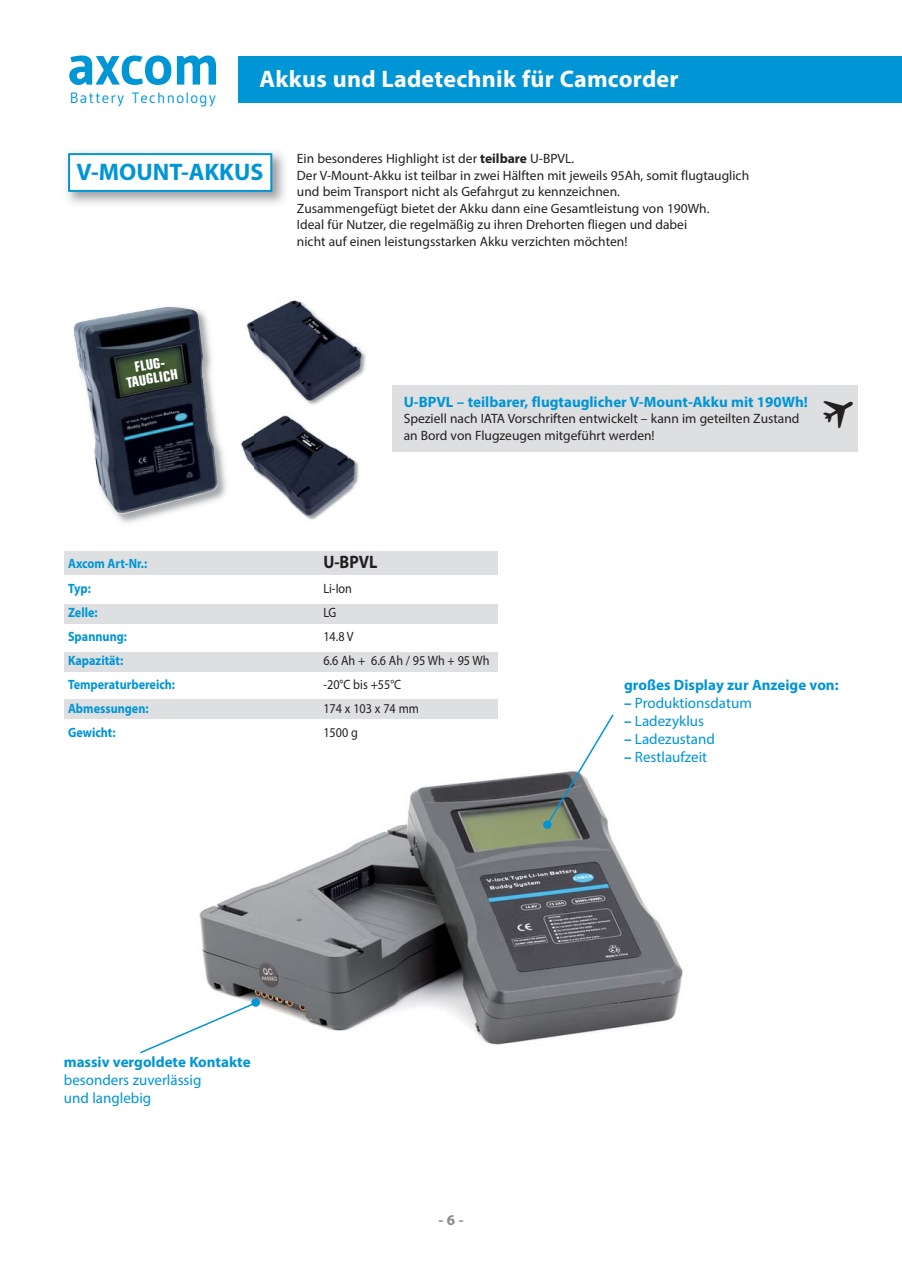
<style>
.page{position:relative;width:902px;height:1272px;background:#fff}
.page>*{position:absolute;margin:0;border:0;box-sizing:border-box;transform-origin:0 0}
.t1{font:700 57px "Gudea";letter-spacing:-.02em;color:#0095d5}
.t2{font:700 24px "Myriad Pro";letter-spacing:.01em;color:#fff}
.t3{font:700 24px "Myriad Pro";color:#0095d5}
.t4{font:700 18px "Myriad Pro";color:#231f20;scale:.9 1}
.t5{font:700 15px "Myriad Pro";color:#0095d5}
.t6{font:15px/18px "Myriad Pro";color:#0095d5}
.t7{font:15px "Gudea";letter-spacing:.085em;color:#0095d5}
.t8{font:700 15px "Myriad Pro";color:#8a8c8e}
.t9{font:700 condensed 14.1px/14px "Eurostile";color:#fff;text-align:center}
.t10{font:13.5px/16.5px "Myriad Pro";color:#231f20}
.t11{font:700 13.5px "Myriad Pro";color:#0095d5;scale:.9 1}
.t12{font:13.5px "Myriad Pro";color:#231f20;scale:.9 1}
.s1{font-weight:700}
</style>
<div class="page">
<img style="left:254px;top:300px;width:112px;height:105px">
<img style="left:254px;top:415px;width:105px;height:105px">
<div style="left:392px;top:386px;width:465px;height:66px;background:#dedfe1"></div>
<div style="left:238px;top:56px;width:659px;height:47px;background:#0095d5"></div>
<hr style="left:897px;top:56px;width:4px;height:47px;background:#0095d5">
<img style="left:66px;top:152px;width:219px;height:52px">
<div style="left:70px;top:155px;width:200px;height:35px;background:#fff"></div>
<div style="left:68px;top:153px;width:204px;height:39px;border:2px solid #0095d5"></div>
<div style="left:64px;top:551px;width:433px;height:24px;background:#dedfe1"></div>
<div style="left:64px;top:604px;width:433px;height:19px;background:#dedfe1"></div>
<div style="left:64px;top:652px;width:433px;height:19px;background:#dedfe1"></div>
<div style="left:64px;top:699px;width:433px;height:19px;background:#dedfe1"></div>
<img style="left:199px;top:773px;width:484px;height:272px">
<img style="left:116px;top:438px;width:111px;height:85px">
<img style="left:246px;top:320px;width:8px;height:24px">
<img style="left:240px;top:435px;width:14px;height:33px">
<img style="left:73px;top:306px;width:145px;height:209px">
<img style="left:202px;top:365px;width:4px;height:43px">
<svg style="left:547px;top:714px;width:68px;height:109px"></svg>
<div style="left:543px;top:820px;width:8px;height:8px;background:#0095d5;border-radius:50%"></div>
<svg style="left:140px;top:1000px;width:118px;height:54px"></svg>
<div style="left:251px;top:998px;width:9px;height:8px;background:#0095d5;border-radius:50%"></div>
<h1 class="t1" style="left:67px;top:29px;width:155px">axcom</h1>
<p class="t7" style="left:70px;top:89px;width:147px">Battery Technology</p>
<h2 class="t2" style="left:259px;top:69px;width:420px">Akkus und Ladetechnik für Camcorder</h2>
<h2 class="t3" style="left:77px;top:163px;width:188px">V-MOUNT-AKKUS</h2>
<p class="t10" style="left:297px;top:152px;width:453px">Ein besonderes Highlight ist der <span class="s1">teilbare</span> U-BPVL.<br>Der V-Mount-Akku ist teilbar in zwei Hälften mit jeweils 95Ah, somit flugtauglich und beim Transport nicht als Gefahrgut zu kennzeichnen.<br>Zusammengefügt bietet der Akku dann eine Gesamtleistung von 190Wh.<br>Ideal für Nutzer, die regelmäßig zu ihren Drehorten fliegen und dabei<br>nicht auf einen leistungsstarken Akku verzichten möchten!</p>
<p class="t9" style="left:124px;top:363px;width:53px;rotate:-9deg">FLUG-<br>TAUGLICH</p>
<p class="t5" style="left:403px;top:396px;width:406px">U-BPVL – teilbarer, flugtauglicher V-Mount-Akku mit 190Wh!</p>
<p class="t10" style="left:403px;top:412px;width:397px">Speziell nach IATA Vorschriften entwickelt – kann im geteilten Zustand an Bord von Flugzeugen mitgeführt werden!</p>
<p class="t11" style="left:68px;top:558px;width:89px">Axcom Art-Nr.:</p>
<h3 class="t4" style="left:323px;top:555px;width:61px">U-BPVL</h3>
<p class="t11" style="left:68px;top:582px;width:27px">Typ:</p>
<p class="t12" style="left:323px;top:582px;width:33px">Li-Ion</p>
<p class="t11" style="left:68px;top:606px;width:34px">Zelle:</p>
<p class="t12" style="left:323px;top:606px;width:16px">LG</p>
<p class="t11" style="left:68px;top:630px;width:67px">Spannung:</p>
<p class="t12" style="left:323px;top:630px;width:35px">14.8 V</p>
<p class="t11" style="left:68px;top:654px;width:63px">Kapazität:</p>
<p class="t12" style="left:323px;top:654px;width:186px">6.6 Ah + 6.6 Ah / 95 Wh + 95 Wh</p>
<p class="t11" style="left:68px;top:678px;width:120px">Temperaturbereich:</p>
<p class="t12" style="left:323px;top:678px;width:88px">-20°C bis +55°C</p>
<p class="t11" style="left:68px;top:702px;width:91px">Abmessungen:</p>
<p class="t12" style="left:323px;top:702px;width:108px">174 x 103 x 74 mm</p>
<p class="t11" style="left:68px;top:726px;width:54px">Gewicht:</p>
<p class="t12" style="left:323px;top:726px;width:40px">1500 g</p>
<p class="t5" style="left:64px;top:1056px;width:188px">massiv vergoldete Kontakte</p>
<p class="t6" style="left:64px;top:1072px;width:139px">besonders zuverlässig und langlebig</p>
<p class="t8" style="left:438px;top:1214px;width:27px">- 6 -</p>
<p class="t5" style="left:624px;top:679px;width:216px">großes Display zur Anzeige von:</p>
<p class="t6" style="left:624px;top:695px;width:129px"><span class="s1">–</span> Produktionsdatum</p>
<p class="t6" style="left:624px;top:713px;width:81px"><span class="s1">–</span> Ladezyklus</p>
<p class="t6" style="left:624px;top:731px;width:92px"><span class="s1">–</span> Ladezustand</p>
<p class="t6" style="left:624px;top:749px;width:85px"><span class="s1">–</span> Restlaufzeit</p>
</div>
